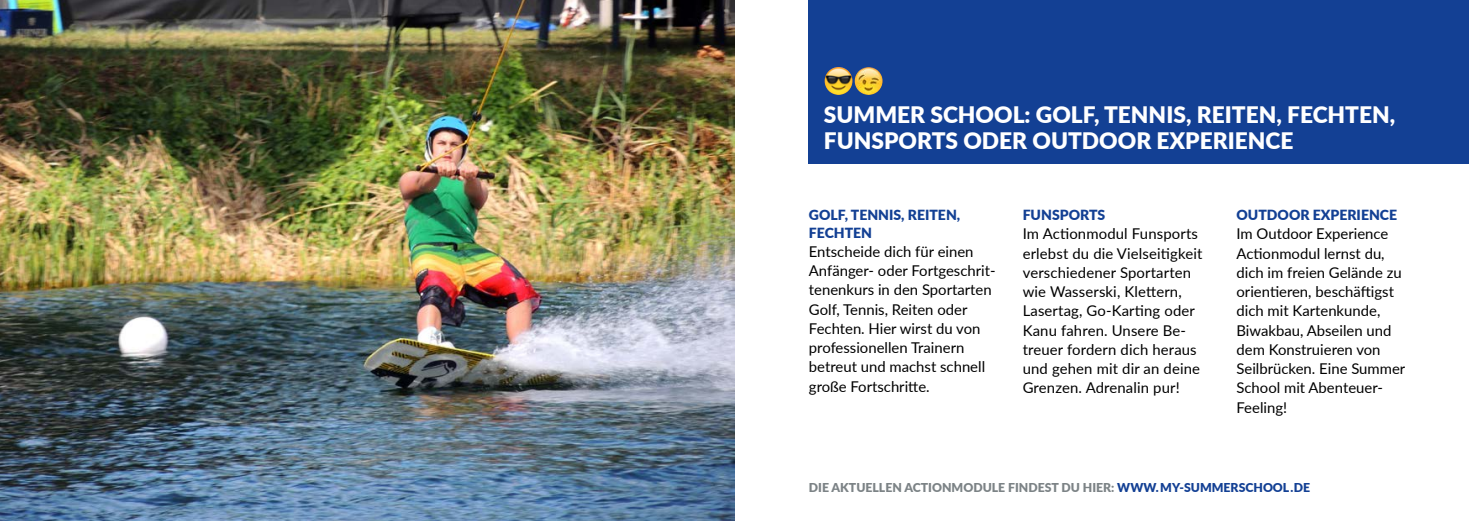
<style>
.page{position:relative;width:1469px;height:521px;background:#fff}
.page>*{position:absolute;margin:0;border:0;box-sizing:border-box;transform-origin:0 0}
.Headline{font:900 22.75px/26.2px "Lato";color:#fff}
.Lauftext{font:14.88px/19.2px "Lato";color:#000}
.Headline_Lauftext{font:900 14px/17.5px "Lato";color:#134094}
.link{font:900 12.25px "Lato";color:#7c8386}
.s1{color:#134094}
</style>
<div class="page">
<img style="left:0;top:0;width:734px;height:521px">
<div style="left:809px;top:0;width:659px;height:164px;background:#134094"></div>
<img style="left:824px;top:67px;width:28px;height:28px;border-radius:14px">
<img style="left:854px;top:67px;width:28px;height:28px;border-radius:14px">
<p class="Headline" style="left:823px;top:100px;width:573px">SUMMER SCHOOL: GOLF, TENNIS, REITEN, FECHTEN,<br>FUNSPORTS ODER OUTDOOR EXPERIENCE</p>
<p class="Headline_Lauftext" style="left:809px;top:206px;width:153px">GOLF, TENNIS, REITEN,<br>FECHTEN</p>
<p class="Lauftext" style="left:809px;top:241px;width:188px">Entscheide dich für einen<br>Anfänger- oder Fortgeschrit&shy;tenenkurs in den Sportarten<br>Golf, Tennis, Reiten oder<br>Fechten. Hier wirst du von professionellen Trainern betreut und machst schnell große Fortschritte.</p>
<p class="Headline_Lauftext" style="left:1022px;top:206px;width:84px">FUNSPORTS</p>
<p class="Lauftext" style="left:1022px;top:224px;width:181px">Im Actionmodul Funsports erlebst du die Vielseitigkeit verschiedener Sportarten wie Wasserski, Klettern,<br>Lasertag, Go-Karting oder<br>Kanu fahren. Unsere Be&shy;treuer fordern dich heraus und gehen mit dir an deine<br>Grenzen. Adrenalin pur!</p>
<p class="Headline_Lauftext" style="left:1236px;top:206px;width:162px">OUTDOOR EXPERIENCE</p>
<p class="Lauftext" style="left:1236px;top:224px;width:170px">Im Outdoor Experience<br>Actionmodul lernst du, dich im freien Gelände zu orientieren, beschäftigst dich mit Kartenkunde,<br>Biwakbau, Abseilen und dem Konstruieren von<br>Seilbrücken. Eine Summer<br>School mit Abenteuer-<br>Feeling!</p>
<p class="link" style="left:809px;top:478px;width:502px">DIE AKTUELLEN ACTIONMODULE FINDEST DU HIER: <span class="s1">WWW. MY-SUMMERSCHOOL.DE</span></p>
</div>
